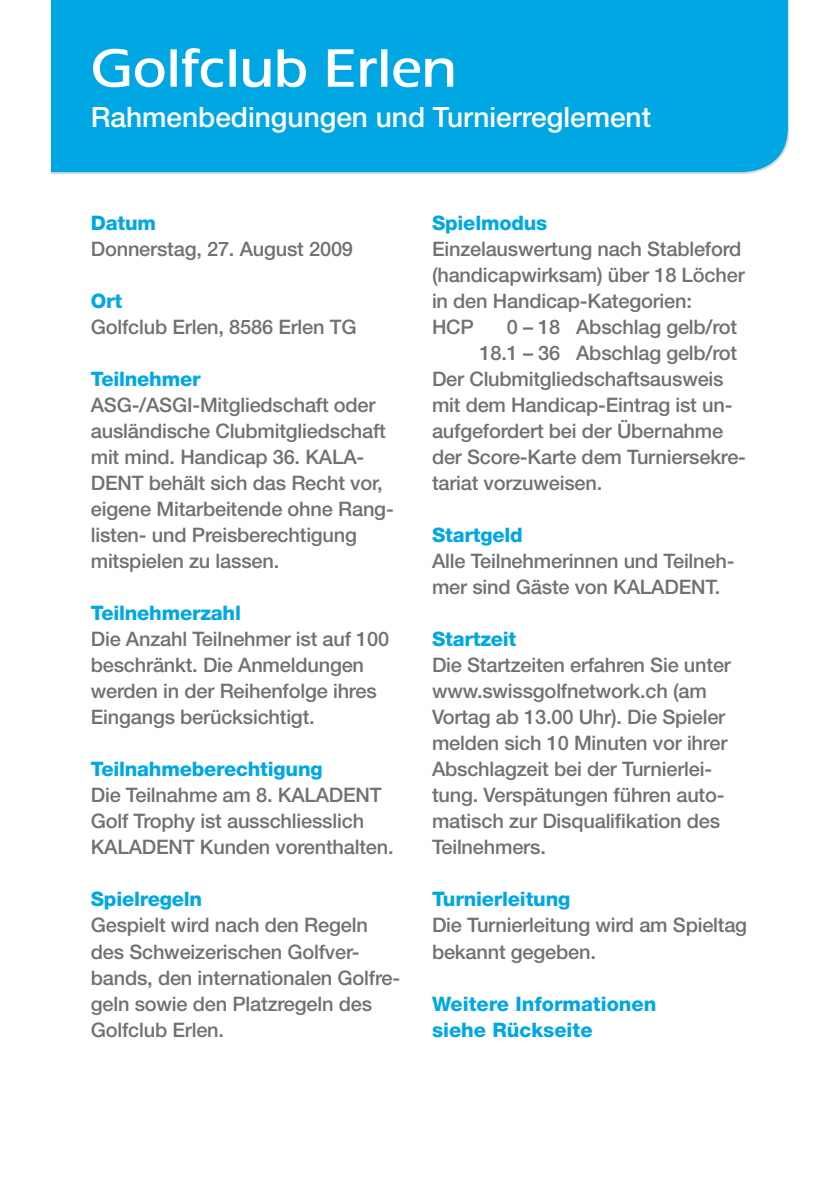
<style>
.page{position:relative;width:840px;height:1191px;background:#fff}
.page>*{position:absolute;margin:0;border:0;box-sizing:border-box;transform-origin:0 0}
.t1{font:700 56px "Aquiline";color:#fff}
.t2{font:500 28px "Helvetica Neue";color:#fff}
.t3{font:500 20px/26px "Helvetica Neue";letter-spacing:-.01em;color:#707172}
.t4{font:800 20px/26px "Helvetica Neue";letter-spacing:-.01em;color:#00a7e3}
</style>
<div class="page">
<div style="left:51px;top:0;width:737px;height:174px;background:#00a7e3"></div>
<h1 class="t1" style="left:91px;top:35px;width:367px">Golfclub Erlen</h1>
<h2 class="t2" style="left:91px;top:100px;width:561px">Rahmenbedingungen und Turnierreglement</h2>
<p class="t4" style="left:91px;top:210px;width:67px">Datum</p>
<p class="t3" style="left:91px;top:236px;width:263px">Donnerstag, 27. August 2009</p>
<p class="t4" style="left:91px;top:288px;width:33px">Ort</p>
<p class="t3" style="left:91px;top:314px;width:267px">Golfclub Erlen, 8586 Erlen TG</p>
<p class="t4" style="left:91px;top:366px;width:111px">Teilnehmer</p>
<p class="t3" style="left:91px;top:392px;width:304px">ASG-/ASGI-Mitgliedschaft oder ausländische Clubmitgliedschaft mit mind. Handicap 36. KALA-<br>DENT behält sich das Recht vor, eigene Mitarbeitende ohne Rang&shy;listen- und Preisberechtigung mitspielen zu lassen.</p>
<p class="t4" style="left:91px;top:600px;width:151px">Teilnehmerzahl</p>
<p class="t3" style="left:91px;top:626px;width:300px">Die Anzahl Teilnehmer ist auf 100 beschränkt. Die Anmeldungen werden in der Reihenfolge ihres<br>Eingangs berücksichtigt.</p>
<p class="t4" style="left:91px;top:756px;width:233px">Teilnahmeberechtigung</p>
<p class="t3" style="left:91px;top:782px;width:304px">Die Teilnahme am 8. KALADENT<br>Golf Trophy ist ausschliesslich<br>KALADENT Kunden vorenthalten.</p>
<p class="t4" style="left:91px;top:886px;width:113px">Spielregeln</p>
<p class="t3" style="left:91px;top:912px;width:311px">Gespielt wird nach den Regeln des Schweizerischen Golfver&shy;bands, den internationalen Golfre&shy;geln sowie den Platzregeln des<br>Golfclub Erlen.</p>
<p class="t4" style="left:432px;top:210px;width:117px">Spielmodus</p>
<p class="t3" style="left:432px;top:236px;width:314px">Einzelauswertung nach Stableford (handicapwirksam) über 18 Löcher in den Handicap-Kategorien:<br>HCP</p>
<p class="t3" style="left:506px;top:314px;width:232px">0 – 18 Abschlag gelb/rot</p>
<p class="t3" style="left:479px;top:340px;width:259px">18.1 – 36 Abschlag gelb/rot</p>
<p class="t3" style="left:432px;top:366px;width:293px">Der Clubmitgliedschaftsausweis</p>
<p class="t3" style="left:432px;top:392px;width:302px">mit dem Handicap-Eintrag ist un-</p>
<p class="t3" style="left:432px;top:418px;width:292px">aufgefordert bei der Übernahme</p>
<p class="t3" style="left:432px;top:444px;width:315px">der Score-Karte dem Turniersekre-</p>
<p class="t3" style="left:432px;top:470px;width:172px">tariat vorzuweisen.</p>
<p class="t4" style="left:432px;top:522px;width:92px">Startgeld</p>
<p class="t3" style="left:432px;top:548px;width:304px">Alle Teilnehmerinnen und Teilneh&shy;mer sind Gäste von KALADENT.</p>
<p class="t4" style="left:432px;top:626px;width:86px">Startzeit</p>
<p class="t3" style="left:432px;top:652px;width:300px">Die Startzeiten erfahren Sie unter www.swissgolfnetwork.ch (am<br>Vortag ab 13.00 Uhr). Die Spieler melden sich 10 Minuten vor ihrer<br>Abschlagzeit bei der Turnierlei&shy;tung. Verspätungen führen auto&shy;matisch zur Disqualifikation des<br>Teilnehmers.</p>
<p class="t4" style="left:432px;top:886px;width:140px">Turnierleitung</p>
<p class="t3" style="left:432px;top:912px;width:316px">Die Turnierleitung wird am Spieltag bekannt gegeben.</p>
<p class="t4" style="left:432px;top:990px;width:226px">Weitere Informationen siehe Rückseite</p>
</div>
